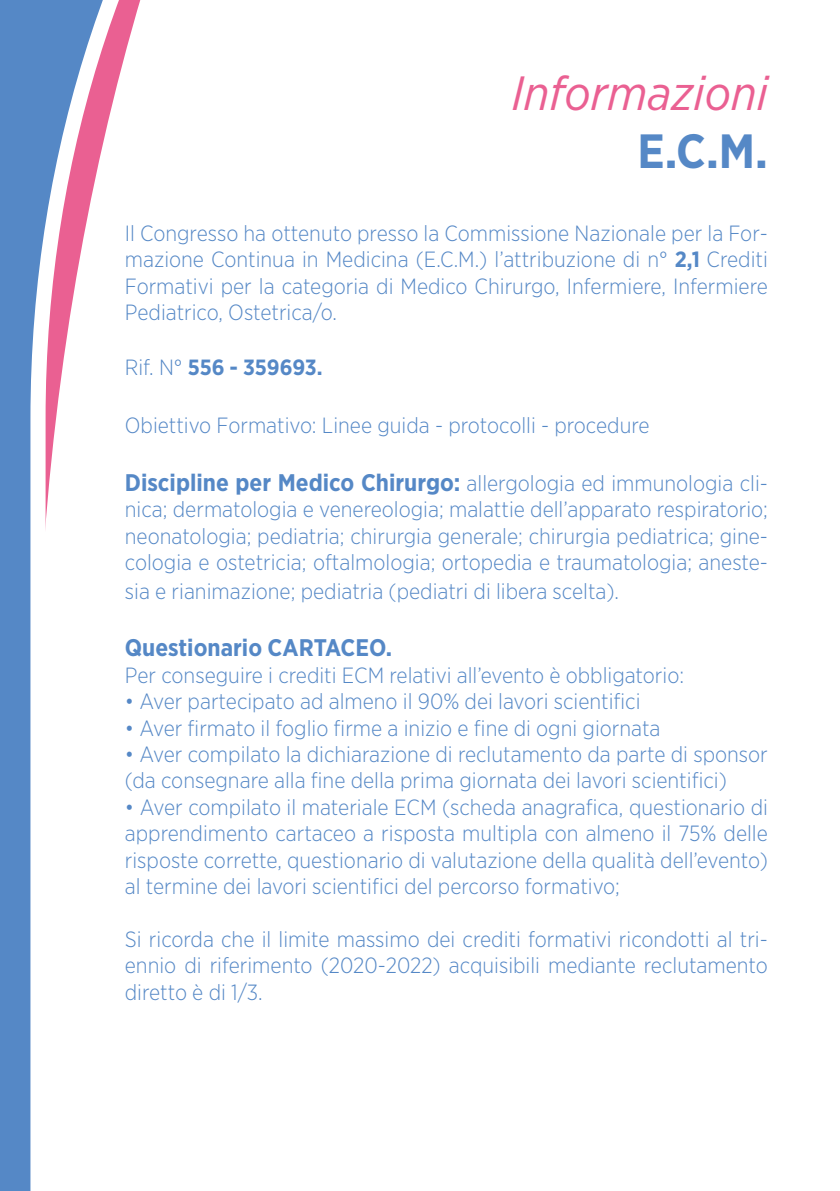
<style>
.page{position:relative;width:840px;height:1191px;background:#fff}
.page>*{position:absolute;margin:0;border:0;box-sizing:border-box;transform-origin:0 0}
.t1{font:italic 48px "Gotham Narrow";color:#ea6092}
.t2{font:700 48px "Gotham Narrow";color:#5588c6}
.t3{font:700 24px "Gotham Narrow";color:#5588c6}
.t4{font:300 22px/26.4px "Gotham Narrow";color:#5588c6;text-align:justify}
.t5{font:700 22px "Gotham Narrow";letter-spacing:-.005em;color:#5588c6}
.s1{font-weight:700}
.s2{font-weight:300}
.s3{font-weight:700;font-size:24px}
</style>
<div class="page">
<div style="left:0;top:0;width:839px;height:1191px;background:#5588c6"></div>
<div style="left:36px;top:0;width:803px;height:1191px;background:#fff"></div>
<h1 class="t1" style="left:511px;top:64px;width:258px">Informazioni</h1>
<h1 class="t2" style="left:637px;top:120px;width:132px">E.C.M.</h1>
<p class="t4" style="left:125px;top:219px;width:644px">Il Congresso ha ottenuto presso la Commissione Nazionale per la For&shy;mazione Continua in Medicina (E.C.M.) l’attribuzione di n° <span class="s1">2,1</span> Crediti Formativi per la categoria di Medico Chirurgo, Infermiere, Infermiere Pediatrico, Ostetrica/o.</p>
<p class="t5" style="left:125px;top:353px;width:199px"><span class="s2">Rif. N°</span> 556 - 359693.</p>
<p class="t4" style="left:125px;top:411px;width:526px">Obiettivo Formativo: Linee guida - protocolli - procedure</p>
<p class="t4" style="left:125px;top:469px;width:644px"><span class="s3">Discipline per Medico Chirurgo:</span> allergologia ed immunologia cli&shy;nica; dermatologia e venereologia; malattie dell’apparato respiratorio; neonatologia; pediatria; chirurgia generale; chirurgia pediatrica; gine&shy;cologia e ostetricia; oftalmologia; ortopedia e traumatologia; aneste-</p>
<p class="t4" style="left:125px;top:577px;width:495px">sia e rianimazione; pediatria (pediatri di libera scelta).</p>
<p class="t3" style="left:125px;top:632px;width:268px">Questionario CARTACEO.</p>
<p class="t4" style="left:125px;top:661px;width:560px">Per conseguire i crediti ECM relativi all’evento è obbligatorio:</p>
<p class="t4" style="left:125px;top:687px;width:517px">• Aver partecipato ad almeno il 90% dei lavori scientifici</p>
<p class="t4" style="left:125px;top:714px;width:537px">• Aver firmato il foglio firme a inizio e fine di ogni giornata</p>
<p class="t4" style="left:125px;top:740px;width:644px">• Aver compilato la dichiarazione di reclutamento da parte di sponsor (da consegnare alla fine della prima giornata dei lavori scientifici)</p>
<p class="t4" style="left:125px;top:793px;width:644px">• Aver compilato il materiale ECM (scheda anagrafica, questionario di apprendimento cartaceo a risposta multipla con almeno il 75% delle risposte corrette, questionario di valutazione della qualità dell’evento) al termine dei lavori scientifici del percorso formativo;</p>
<p class="t4" style="left:125px;top:925px;width:644px">Si ricorda che il limite massimo dei crediti formativi ricondotti al tri&shy;ennio di riferimento (2020-2022) acquisibili mediante reclutamento diretto è di 1/3.</p>
</div>
